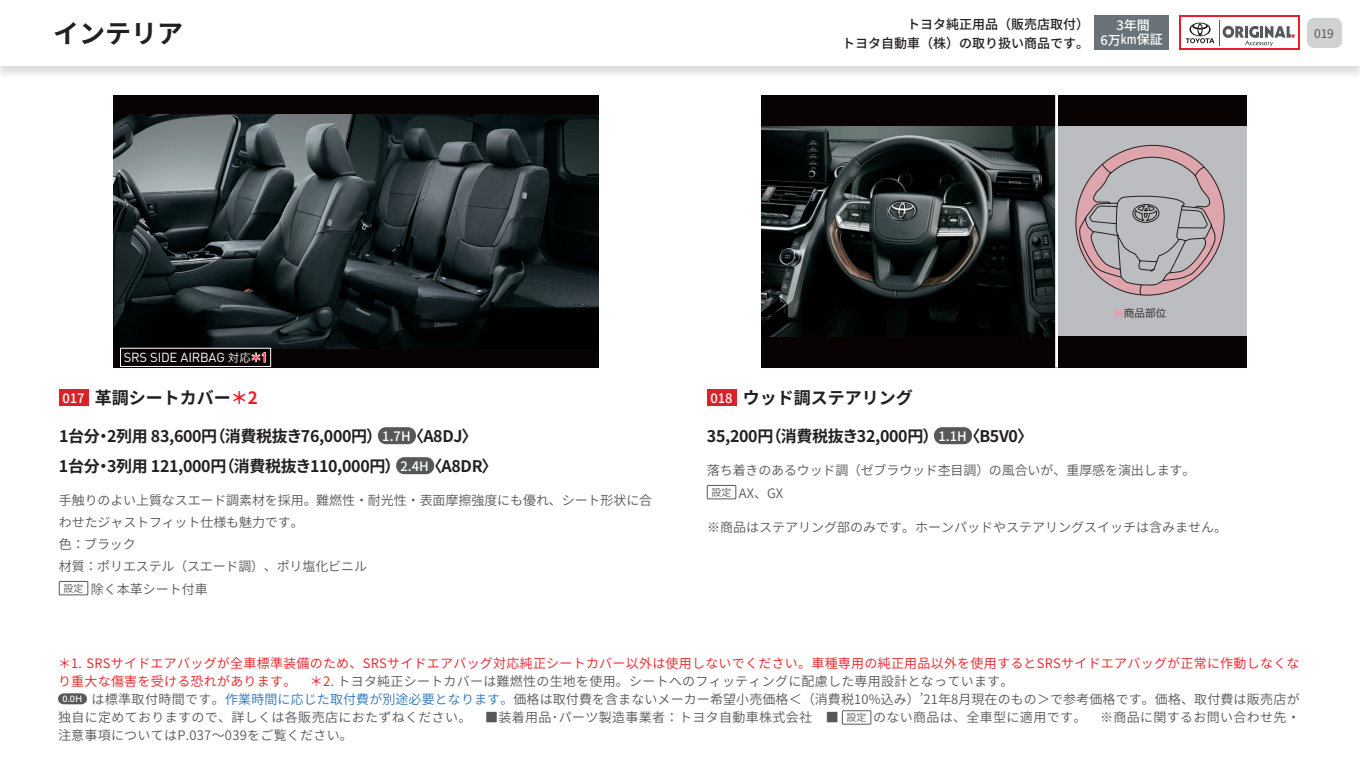
<style>
.page{position:relative;width:1360px;height:765px;background:#fff}
.page>*{position:absolute;margin:0;border:0;box-sizing:border-box;transform-origin:0 0}
.t1{font:700 26px "Noto Sans CJ Kjp";color:#231f20}
.t2{font:700 17px "Noto Sans CJ Kjp";color:#231f20}
.t3{font:700 16px/30px "Noto Sans CJ Kjp";letter-spacing:-.02em;color:#231f20}
.t4{font:600 13px "Noto Sans CJ Kjp";letter-spacing:.01em;color:#57585a}
.t5{font:600 13px "Noto Sans CJ Kjp";letter-spacing:.02em;color:#ee1d23}
.t6{font:600 13px/23px "Noto Sans CJ Kjp";letter-spacing:-.01em;color:#57585a}
.t7{font:500 13px/19px "Noto Sans CJ Kjp";color:#231f20;text-align:right}
.t8{font:13px "DIN";letter-spacing:-.015em;color:#fff}
.t9{font:500 13px/14.1px "Noto Sans CJ Kjp";color:#fff;text-align:center}
.t10{font:12px "Noto Sans CJ Kjp";color:#57585a}
.t11{font:10.6px "Hira Kaku Pro W3";color:#231f20}
.s1{font-family:"Hiragino UD Sans Std N W3";font-size:11.6px}
.s2{color:#dfa5ad}
.s3{font-weight:500;font-size:13px;color:#fff}
.s4{color:#ee1d23}
.s5{font-size:10px}
.s6{color:#2e76bc}
</style>
<div class="page">
<svg style="left:58px;top:693px;width:29px;height:11px"></svg>
<div style="left:842px;top:710px;width:29px;height:14px;border:1px solid #57585a"></div>
<div style="left:761px;top:95px;width:486px;height:273px;background:#080302"></div>
<div style="left:113px;top:95px;width:486px;height:273px;background:#080302"></div>
<div style="left:59px;top:389px;width:29px;height:17px;background:#da2128"></div>
<div style="left:707px;top:389px;width:29px;height:17px;background:#da2128"></div>
<div style="left:378px;top:427px;width:38px;height:17px;background:#57585a;border-radius:8px"></div>
<div style="left:396px;top:457px;width:38px;height:17px;background:#57585a;border-radius:8px"></div>
<div style="left:934px;top:427px;width:38px;height:17px;background:#57585a;border-radius:8px"></div>
<div style="left:59px;top:581px;width:29px;height:14px;border:1px solid #57585a"></div>
<div style="left:707px;top:485px;width:29px;height:14px;border:1px solid #57585a"></div>
<img style="left:113px;top:115px;width:486px;height:233px">
<div style="left:120px;top:348px;width:151px;height:19px;border:1px solid #fff"></div>
<img style="left:761px;top:126px;width:294px;height:210px">
<div style="left:1057px;top:126px;width:190px;height:210px;background:#bcbdc0"></div>
<svg style="left:1075px;top:145px;width:150px;height:151px"></svg>
<hr style="left:1055px;top:95px;width:3px;height:273px;background:#fff">
<div style="left:0;top:0;width:1360px;height:80px;background:#231f20;opacity:.15"></div>
<div style="left:0;top:0;width:1360px;height:66px;background:#fff"></div>
<div style="left:1307px;top:18px;width:35px;height:30px;background:#d1d2d4;border-radius:7px"></div>
<div style="left:1094px;top:15px;width:75px;height:35px;background:#697379"></div>
<div style="left:1179px;top:16px;width:121px;height:34px;background:linear-gradient(to right,#ee1b2d,#ee1b2d)"></div>
<div style="left:1181px;top:18px;width:117px;height:30px;background:#fff"></div>
<svg style="left:1186px;top:20px;width:109px;height:27px"></svg>
<p class="t7" style="left:842px;top:15px;width:248px">トヨタ純正用品（販売店取付）<br>トヨタ自動車（株）の取り扱い商品です。</p>
<p class="t9" style="left:1101px;top:19px;width:64px">3年間<br>6万km保証</p>
<h1 class="t1" style="left:53px;top:19px;width:131px">インテリア</h1>
<p class="t10" style="left:1314px;top:26px;width:21px">019</p>
<p class="t8" style="left:124px;top:349px;width:145px">SRS SIDE AIRBAG <span class="s1">対応＊</span>1</p>
<p class="t11" style="left:1113px;top:304px;width:54px"><span class="s2">■</span>商品部位</p>
<h2 class="t2" style="left:62px;top:388px;width:197px"><span class="s3">017</span> 革調シートカバー<span class="s4">＊2</span></h2>
<h2 class="t2" style="left:710px;top:388px;width:204px"><span class="s3">018</span> ウッド調ステアリング</h2>
<p class="t3" style="left:59px;top:421px;width:440px">1台分・2列用 83,600円（消費税抜き76,000円）<span class="s3">1.7H</span>〈A8DJ〉<br>1台分・3列用 121,000円（消費税抜き110,000円）<span class="s3">2.4H</span>〈A8DR〉</p>
<p class="t3" style="left:707px;top:421px;width:328px">35,200円（消費税抜き32,000円）<span class="s3">1.1H</span>〈B5V0〉</p>
<p class="t4" style="left:59px;top:493px;width:595px">手触りのよい上質なスエード調素材を採用。難燃性・耐光性・表面摩擦強度にも優れ、シート形状に合</p>
<p class="t6" style="left:59px;top:511px;width:246px">わせたジャストフィット仕様も魅力です。</p>
<p class="t4" style="left:59px;top:537px;width:91px">色：ブラック　</p>
<p class="t6" style="left:59px;top:555px;width:310px">材質：ポリエステル（スエード調）、ポリ塩化ビニル</p>
<p class="t4" style="left:64px;top:582px;width:146px"><span class="s5">設定</span> 除く本革シート付車</p>
<p class="t6" style="left:712px;top:459px;width:485px;text-indent:-5px">落ち着きのあるウッド調（ゼブラウッド杢目調）の風合いが、重厚感を演出します。<span class="s5">設定</span> AX、GX</p>
<p class="t4" style="left:707px;top:519px;width:521px">※商品はステアリング部のみです。ホーンパッドやステアリングスイッチは含みません。</p>
<p class="t5" style="left:58px;top:656px;width:1243px">＊1. SRSサイドエアバッグが全車標準装備のため、SRSサイドエアバッグ対応純正シートカバー以外は使用しないでください。車種専用の純正用品以外を使用するとSRSサイドエアバッグが正常に作動しなくな</p>
<p class="t4" style="left:58px;top:674px;width:957px"><span class="s4">り重大な傷害を受ける恐れがあります。　＊2.</span> トヨタ純正シートカバーは難燃性の生地を使用。シートへのフィッティングに配慮した専用設計となっています。</p>
<p class="t4" style="left:63px;top:692px;width:1239px"><sup>0.0H</sup> は標準取付時間です。<span class="s6">作業時間に応じた取付費が別途必要となります。</span>価格は取付費を含まないメーカー希望小売価格＜（消費税10%込み）’21年8月現在のもの＞で参考価格です。価格、取付費は販売店が</p>
<p class="t4" style="left:58px;top:710px;width:1244px">独自に定めておりますので、詳しくは各販売店におたずねください。　■装着用品･パーツ製造事業者：トヨタ自動車株式会社　■ <span class="s5">設定</span> のない商品は、全車型に適用です。　※商品に関するお問い合わせ先・</p>
<p class="t4" style="left:58px;top:728px;width:296px">注意事項についてはP.037～039をご覧ください。</p>
</div>
